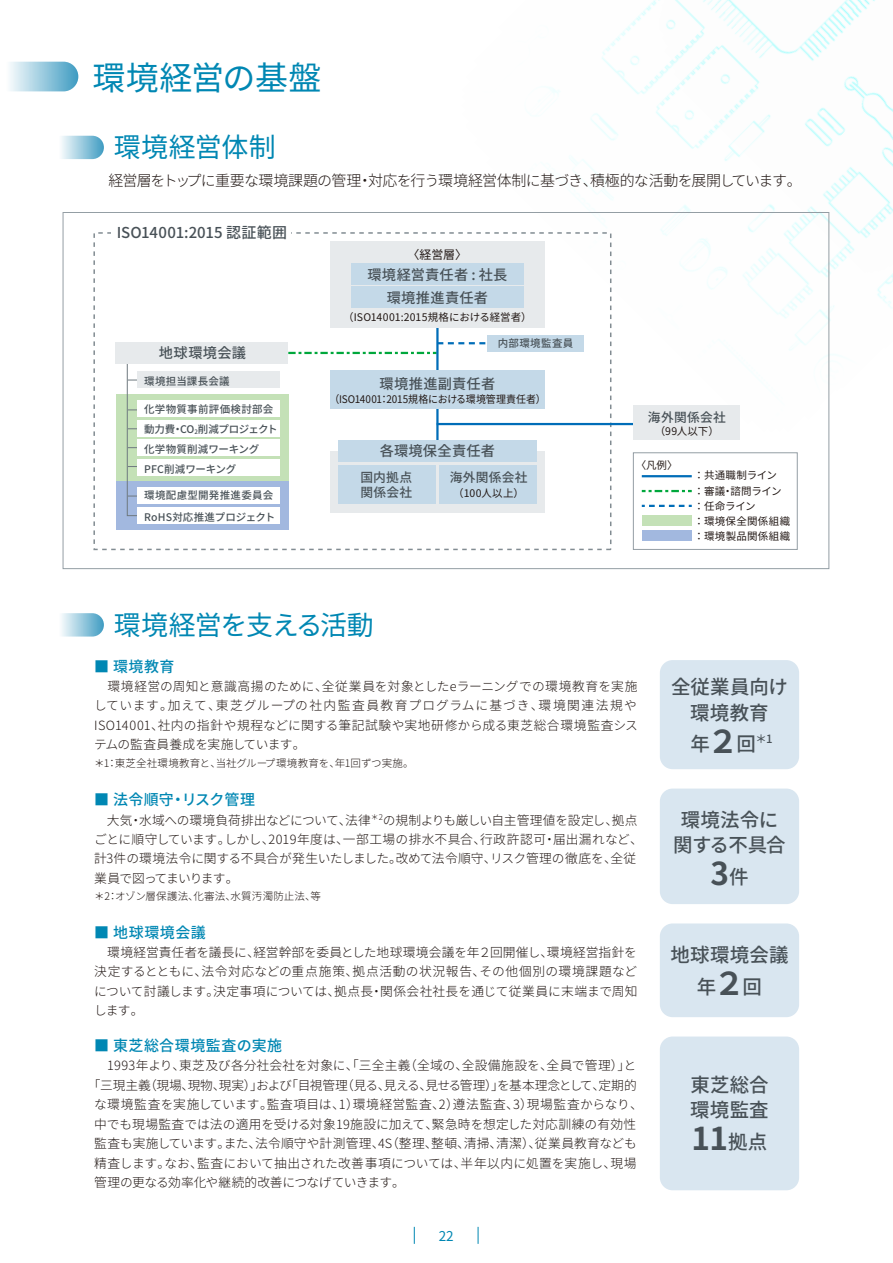
<style>
.page{position:relative;width:893px;height:1263px;background:#fff}
.page>*{position:absolute;margin:0;border:0;box-sizing:border-box;transform-origin:0 0}
.t1{font:33px "Toshiba Sans JP";letter-spacing:-.005em;color:#0087b3}
.t2{font:700 31.5px "Toshiba Sans JP";color:#485157}
.t3{font:27px "Toshiba Sans JP";letter-spacing:-.02em;color:#0087b3}
.t4{font:500 19.5px/25.5px "Toshiba Sans JP";letter-spacing:.005em;color:#485157;text-align:center}
.t5{font:500 19.5px/25.5px "Toshiba Sans JP";letter-spacing:-.025em;color:#485157;text-align:center}
.t6{font:300 15px "Toshiba Sans JP";letter-spacing:-.05em;color:#231916}
.t7{font:500 15px "Toshiba Sans JP";letter-spacing:.03em;color:#0087b3}
.t8{font:500 15px "Toshiba Sans JP";letter-spacing:.01em;color:#485157}
.t9{font:500 14.25px/23.2px "Toshiba Sans JP";letter-spacing:.015em;color:#485157;text-align:center}
.t10{font:13.5px "Toshiba Sans JP";color:#0087b3}
.t11{font:300 12.75px/19.5px "Toshiba Sans JP";color:#231916;text-align:justify}
.t12{font:300 12.75px "Toshiba Sans JP";letter-spacing:-.025em;color:#231916}
.t13{font:300 12.75px "Toshiba Sans JP";letter-spacing:.03em;color:#231916}
.t14{font:300 12.75px "Toshiba Sans JP";letter-spacing:-.03em;color:#231916}
.t15{font:500 12.75px/15.1px "Toshiba Sans JP";letter-spacing:.02em;color:#485157}
.t16{font:12px "Toshiba Sans JP";color:#231916}
.t17{font:10.5px/15.1px "Toshiba Sans JP";letter-spacing:.01em;color:#231916}
.t18{font:300 10.5px "Toshiba Sans JP";letter-spacing:.015em;color:#231916}
.t19{font:500 10.5px/20px "Toshiba Sans JP";color:#485157}
.t20{font:500 10.5px/21.6px "Toshiba Sans JP";letter-spacing:.02em;color:#485157}
.t21{font:10.5px "Toshiba Sans JP";letter-spacing:.01em;color:#231916;scale:.95 1}
.s1{font-size:6.15px}
.s2{font-weight:700;font-size:31.5px}
.s3{font-weight:500;font-size:19.5px}
</style>
<div class="page">
<img style="left:446px;top:0;width:447px;height:459px">
<div style="left:93px;top:232px;width:518px;height:318px;border:2px dashed #828c92"></div>
<svg style="left:287px;top:352px;width:149px;height:2px"></svg>
<svg style="left:439px;top:342px;width:48px;height:2px"></svg>
<hr style="left:436px;top:321px;width:3px;height:122px;background:#006db8">
<hr style="left:437px;top:423px;width:200px;height:2px;background:#006db8">
<div style="left:633px;top:405px;width:107px;height:35px;background:#e7eaec"></div>
<div style="left:117px;top:394px;width:172px;height:88px;background:#c4e1b7"></div>
<div style="left:117px;top:482px;width:172px;height:48px;background:#a2b8df"></div>
<div style="left:487px;top:335px;width:97px;height:16px;background:#c4d9e8"></div>
<div style="left:330px;top:241px;width:215px;height:86px;background:#e7eaec"></div>
<div style="left:330px;top:451px;width:215px;height:61px;background:#e7eaec"></div>
<div style="left:633px;top:452px;width:165px;height:98px;border:1px solid #949ea4"></div>
<svg style="left:127px;top:363px;width:15px;height:153px"></svg>
<svg style="left:642px;top:505px;width:50px;height:2px"></svg>
<hr style="left:642px;top:475px;width:50px;height:2px;background:#006db8">
<svg style="left:642px;top:490px;width:50px;height:2px"></svg>
<div style="left:642px;top:515px;width:50px;height:10px;background:#c4e1b7"></div>
<div style="left:642px;top:530px;width:50px;height:10px;background:#a2b8df"></div>
<div style="left:351px;top:263px;width:173px;height:21px;background:#c4d9e8"></div>
<div style="left:351px;top:287px;width:173px;height:21px;background:#c4d9e8"></div>
<div style="left:338px;top:440px;width:198px;height:21px;background:#c4d9e8"></div>
<div style="left:330px;top:370px;width:215px;height:39px;background:#c4d9e8"></div>
<div style="left:439px;top:465px;width:97px;height:38px;background:#c4d9e8"></div>
<div style="left:338px;top:465px;width:98px;height:38px;background:#c4d9e8"></div>
<div style="left:115px;top:342px;width:172px;height:21px;background:#e7eaec"></div>
<div style="left:138px;top:371px;width:142px;height:17px;background:#e7eaec"></div>
<div style="left:138px;top:400px;width:142px;height:16px;background:#fff"></div>
<div style="left:138px;top:420px;width:142px;height:16px;background:#fff"></div>
<div style="left:138px;top:440px;width:142px;height:16px;background:#fff"></div>
<div style="left:138px;top:460px;width:142px;height:16px;background:#fff"></div>
<div style="left:138px;top:487px;width:142px;height:16px;background:#fff"></div>
<div style="left:138px;top:508px;width:142px;height:16px;background:#fff"></div>
<div style="left:660px;top:1036px;width:139px;height:154px;background:#d9e6f0;border-radius:13px"></div>
<div style="left:660px;top:660px;width:139px;height:109px;background:#d9e6f0;border-radius:13px"></div>
<div style="left:660px;top:788px;width:139px;height:116px;background:#d9e6f0;border-radius:13px"></div>
<div style="left:660px;top:923px;width:139px;height:94px;background:#d9e6f0;border-radius:13px"></div>
<div style="left:112px;top:225px;width:179px;height:21px;background:#fff"></div>
<div style="left:47px;top:136px;width:57px;height:23px;background:linear-gradient(to right,#fff,#4ca2c6);border-radius:12px"></div>
<div style="left:47px;top:613px;width:57px;height:23px;background:linear-gradient(to right,#fff,#4ca2c6);border-radius:12px"></div>
<svg style="left:10px;top:62px;width:68px;height:29px;background:#a0cde0"></svg>
<svg style="left:414px;top:1227px;width:1px;height:17px"></svg>
<svg style="left:478px;top:1227px;width:1px;height:17px"></svg>
<h1 class="t1" style="left:92px;top:59px;width:230px">環境経営の基盤</h1>
<h3 class="t3" style="left:114px;top:132px;width:163px">環境経営体制</h3>
<p class="t6" style="left:94px;top:172px;width:710px">　経営層をトップに重要な環境課題の管理・対応を行う環境経営体制に基づき、積極的な活動を展開しています。</p>
<p class="t8" style="left:117px;top:224px;width:172px">ISO14001:2015 認証範囲</p>
<p class="t9" style="left:159px;top:341px;width:89px">地球環境会議</p>
<p class="t20" style="left:144px;top:370px;width:87px">環境担当課長会議</p>
<p class="t19" style="left:144px;top:400px;width:135px">化学物質事前評価検討部会動力費・CO<span class="s1">2</span>削減プロジェクト化学物質削減ワーキング<br>PFC削減ワーキング</p>
<p class="t20" style="left:144px;top:485px;width:133px">環境配慮型開発推進委員会<br>RoHS対応推進プロジェクト</p>
<p class="t16" style="left:408px;top:247px;width:61px">〈経営層〉</p>
<p class="t9" style="left:367px;top:263px;width:142px">環境経営責任者 : 社長環境推進責任者</p>
<p class="t17" style="left:343px;top:310px;width:190px">（ISO14001:2015規格における経営者）</p>
<p class="t20" style="left:498px;top:333px;width:77px">内部環境監査員</p>
<p class="t9" style="left:380px;top:372px;width:117px">環境推進副責任者</p>
<p class="t21" style="left:329px;top:393px;width:229px">（ISO14001：2015規格における環境管理責任者）</p>
<p class="t9" style="left:380px;top:440px;width:117px">各環境保全責任者</p>
<p class="t15" style="left:360px;top:470px;width:53px">国内拠点関係会社</p>
<p class="t15" style="left:450px;top:470px;width:79px">海外関係会社</p>
<p class="t17" style="left:453px;top:486px;width:72px">（100人以上）</p>
<h3 class="t3" style="left:114px;top:610px;width:261px">環境経営を支える活動</h3>
<p class="t15" style="left:648px;top:410px;width:79px">海外関係会社</p>
<p class="t17" style="left:655px;top:424px;width:66px">（99人以下）</p>
<p class="t17" style="left:636px;top:458px;width:43px">〈凡例〉</p>
<p class="t17" style="left:694px;top:468px;width:98px">： 共通職制ライン<br>： 審議・諮問ライン： 任命ライン<br>： 環境保全関係組織： 環境製品関係組織</p>
<p class="t7" style="left:94px;top:658px;width:82px">■ 環境教育</p>
<p class="t11" style="left:94px;top:677px;width:545px">　環境経営の周知と意識高揚のために、全従業員を対象としたeラーニングでの環境教育を実施しています。加えて、東芝グループの社内監査員教育プログラムに基づき、環境関連法規やISO14001、社内の指針や規程などに関する筆記試験や実地研修から成る東芝総合環境監査システムの監査員養成を実施しています。</p>
<p class="t18" style="left:94px;top:757px;width:321px">＊1：東芝全社環境教育と、当社グループ環境教育を、年1回ずつ実施。</p>
<p class="t7" style="left:94px;top:791px;width:162px">■ 法令順守・リスク管理</p>
<p class="t11" style="left:94px;top:811px;width:550px;text-align:left">　大気・水域への環境負荷排出などについて、法律<sup>＊2</sup>の規制よりも厳しい自主管理値を設定し、拠点ごとに順守しています。しかし、2019年度は、一部工場の排水不具合、行政許認可・届出漏れなど、計3件の環境法令に関する不具合が発生いたしました。改めて法令順守、リスク管理の徹底を、全従業員で図ってまいります。</p>
<p class="t18" style="left:94px;top:890px;width:228px">＊2：オゾン層保護法、化審法、水質汚濁防止法、等</p>
<p class="t7" style="left:94px;top:924px;width:113px">■ 地球環境会議</p>
<p class="t11" style="left:94px;top:943px;width:545px;text-indent:13px">環境経営責任者を議長に、経営幹部を委員とした地球環境会議を年２回開催し、環境経営指針を決定するとともに、法令対応などの重点施策、拠点活動の状況報告、その他個別の環境課題などについて討議します。決定事項については、拠点長・関係会社社長を通じて従業員に末端まで周知します。</p>
<p class="t7" style="left:94px;top:1037px;width:190px">■ 東芝総合環境監査の実施</p>
<p class="t11" style="left:94px;top:1056px;width:544px">　1993年より、東芝及び各分社会社を対象に、「三全主義（全域の、全設備施設を、全員で管理）」と</p>
<p class="t12" style="left:88px;top:1078px;width:550px">「三現主義（現場、現物、現実）」および「目視管理（見る、見える、見せる管理）」を基本理念として、定期的</p>
<p class="t13" style="left:94px;top:1097px;width:550px">な環境監査を実施しています。監査項目は、1）環境経営監査、2）遵法監査、3）現場監査からなり、</p>
<p class="t11" style="left:94px;top:1114px;width:544px">中でも現場監査では法の適用を受ける対象19施設に加えて、緊急時を想定した対応訓練の有効性</p>
<p class="t11" style="left:94px;top:1134px;width:544px">監査も実施しています。また、法令順守や計測管理、4S（整理、整頓、清掃、清潔）、従業員教育なども</p>
<p class="t11" style="left:94px;top:1153px;width:544px">精査します。なお、監査において抽出された改善事項については、半年以内に処置を実施し、現場</p>
<p class="t14" style="left:94px;top:1175px;width:312px">管理の更なる効率化や継続的改善につなげていきます。</p>
<p class="t10" style="left:439px;top:1228px;width:16px">22</p>
<h3 class="t4" style="left:671px;top:674px;width:118px">全従業員向け環境教育</h3>
<h3 class="t4" style="left:691px;top:731px;width:84px">年<span class="s2">２</span>回<sup>＊1</sup></h3>
<h3 class="t5" style="left:673px;top:807px;width:114px">環境法令に関する不具合</h3>
<h2 class="t2" style="left:710px;top:856px;width:40px">3<span class="s3">件</span></h2>
<h3 class="t4" style="left:670px;top:940px;width:120px;line-height:31.5px">地球環境会議年<span class="s2">２</span>回</h3>
<h3 class="t4" style="left:690px;top:1072px;width:80px;text-align:left">東芝総合環境監査</h3>
<h2 class="t2" style="left:692px;top:1121px;width:77px">11<span class="s3">拠点</span></h2>
</div>
